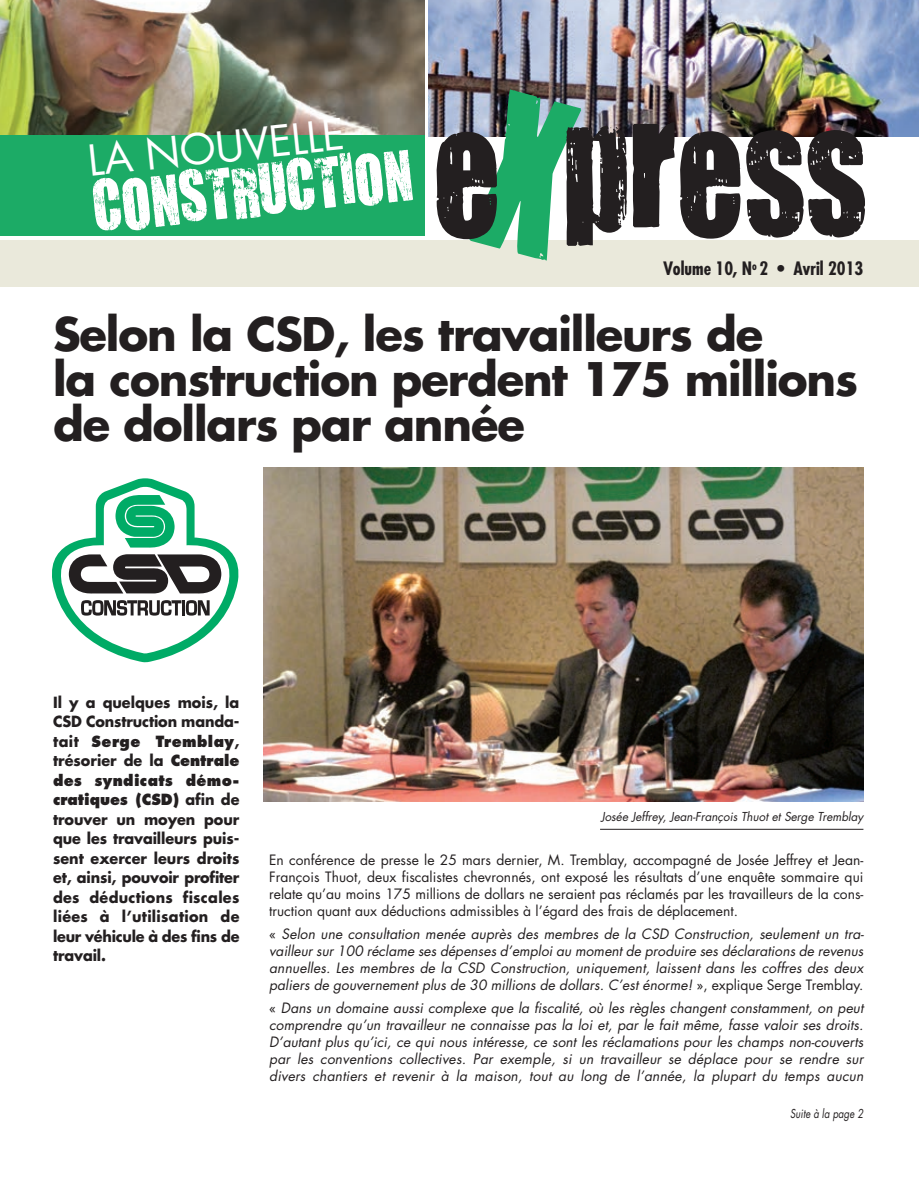
<style>
.page{position:relative;width:919px;height:1188px;background:#fff}
.page>*{position:absolute;margin:0;border:0;box-sizing:border-box;transform-origin:0 0}
.t1{font:146.85px "You Are Loved";letter-spacing:-.005em;color:#231f20}
.t2{font:59.1px "You Are Loved";color:#fff}
.t3{font:700 45px/45px "Futura";letter-spacing:-.025em;color:#231f20}
.t4{font:41.55px "Futura";color:#fff}
.t5{font:700 condensed 18px "Futura";color:#231f20}
.t6{font:700 15px/19.5px "Futura";letter-spacing:-.01em;color:#231f20;text-align:justify;scale:.96 1}
.t7{font:italic 13.8px/16.8px "Futura";letter-spacing:.01em;color:#231f20;text-align:justify}
.t8{font:13.8px/16.8px "Futura";color:#231f20;text-align:justify}
.t9{font:italic 12px "Futura";letter-spacing:.005em;color:#231f20}
.t10{font:italic 12px "Futura";letter-spacing:.005em;color:#231f20;scale:.8 1}
.s1{font-weight:800}
.s2{font-style:normal}
</style>
<div class="page">
<img style="left:429px;top:0;width:490px;height:136px">
<img style="left:0;top:0;width:424px;height:135px">
<div style="left:0;top:240px;width:919px;height:46px;background:#eae9db"></div>
<div style="left:0;top:135px;width:424px;height:101px;background:#1cab66"></div>
<svg style="left:52px;top:478px;width:186px;height:184px"></svg>
<img style="left:263px;top:467px;width:600px;height:334px">
<hr style="left:600px;top:828px;width:263px;height:1px;background:#231f20">
<img style="left:469px;top:89px;width:118px;height:48px">
<h3 class="t4" style="left:86px;top:142px;width:259px;rotate:-6deg">LA NOUVELLE</h3>
<h2 class="t2" style="left:90px;top:176px;width:323px;rotate:-6deg">CONSTRUCTION</h2>
<h1 class="t1" style="left:434px;top:90px;width:435px">E PRESS</h1>
<h3 class="t5" style="left:663px;top:260px;width:202px">Volume 10, N<sup>o</sup> 2 • Avril 2013</h3>
<h3 class="t3" style="left:53px;top:315px;width:806px">Selon la CSD, les travailleurs de<br>la construction perdent 175 millions de dollars par année</h3>
<p class="t6" style="left:53px;top:693px;width:196px">Il y a quelques mois, la CSD Construction manda&shy;tait <span class="s1">Serge Tremblay</span>, trésorier de la <span class="s1">Centrale des syndicats démo&shy;cratiques (CSD)</span> afin de trouver un moyen pour que les travailleurs puis&shy;sent exercer leurs droits et, ainsi, pouvoir profiter des déductions fiscales liées à l’utilisation de leur véhicule à des fins de travail.</p>
<p class="t9" style="left:601px;top:811px;width:264px">Josée Jeffrey, Jean-François Thuot et Serge Tremblay</p>
<p class="t8" style="left:269px;top:852px;width:596px">En conférence de presse le 25 mars dernier, M. Tremblay, accompagné de Josée Jeffrey et Jean-François Thuot, deux fiscalistes chevronnés, ont exposé les résultats d’une enquête sommaire qui relate qu’au moins 175 millions de dollars ne seraient pas réclamés par les travailleurs de la cons&shy;truction quant aux déductions admissibles à l’égard des frais de déplacement.</p>
<p class="t7" style="left:269px;top:926px;width:596px"><span class="s2">«</span> Selon une consultation menée auprès des membres de la CSD Construction, seulement un tra&shy;vailleur sur 100 réclame ses dépenses d’emploi au moment de produire ses déclarations de revenus annuelles. Les membres de la CSD Construction, uniquement, laissent dans les coffres des deux paliers de gouvernement plus de 30 millions de dollars. C’est énorme! <span class="s2">», explique Serge Tremblay.</span></p>
<p class="t7" style="left:269px;top:1000px;width:595px"><span class="s2">«</span> Dans un domaine aussi complexe que la fiscalité, où les règles changent constamment, on peut comprendre qu’un travailleur ne connaisse pas la loi et, par le fait même, fasse valoir ses droits.<br>D’autant plus qu’ici, ce qui nous intéresse, ce sont les réclamations pour les champs non-couverts par les conventions collectives. Par exemple, si un travailleur se déplace pour se rendre sur divers chantiers et revenir à la maison, tout au long de l’année, la plupart du temps aucun</p>
<p class="t10" style="left:790px;top:1108px;width:93px">Suite à la page 2</p>
</div>
